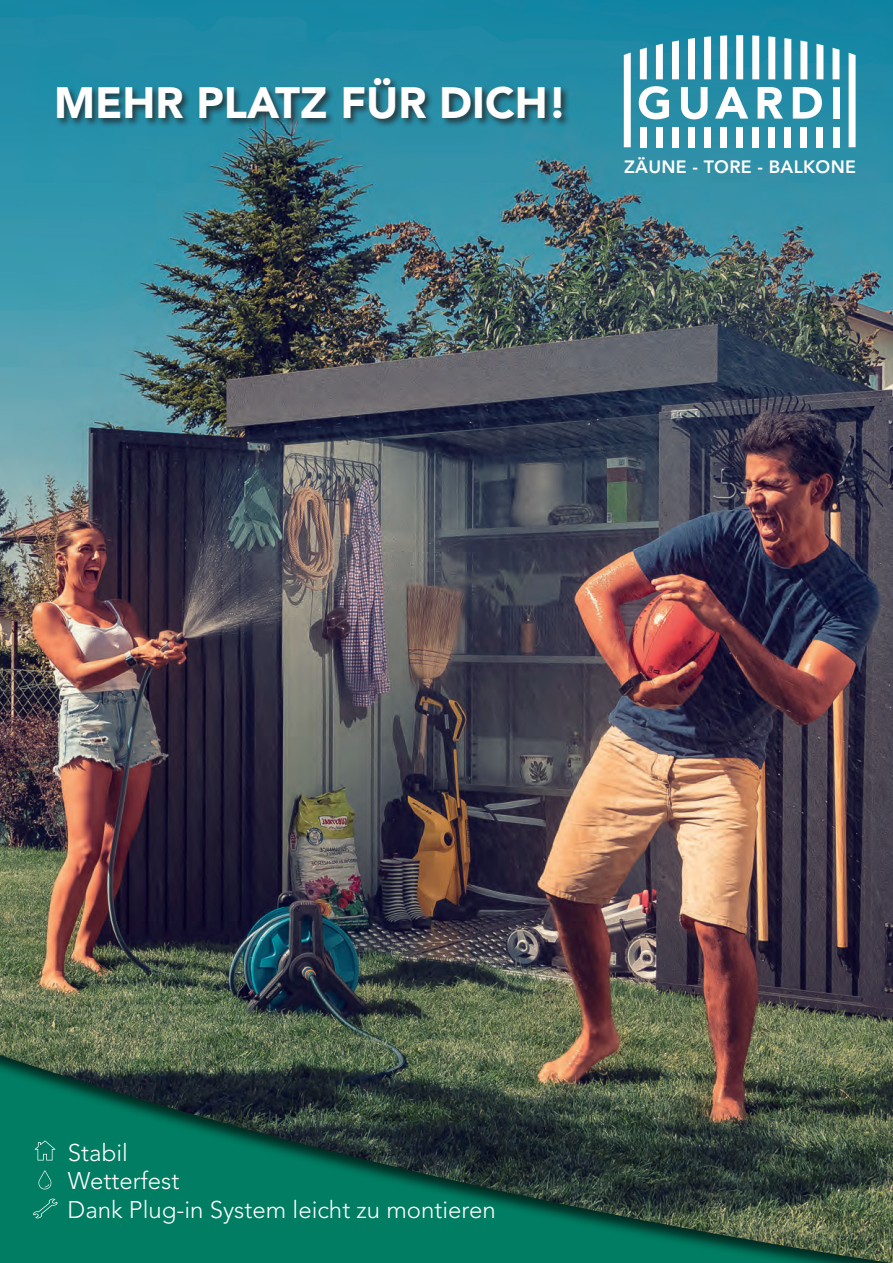
<style>
.page{position:relative;width:893px;height:1263px;background:#fff}
.page>*{position:absolute;margin:0;border:0;box-sizing:border-box;transform-origin:0 0}
.t1{font:900 43.5px "Avenir LT Std";color:#fff}
.t2{font:300 24px "Avenir LT Std";color:#fff}
.t3{font:800 17.7px "Avenir LT Std";letter-spacing:.015em;color:#fff}
</style>
<div class="page">
<img style="left:0;top:0;width:893px;height:1049px">
<div style="left:0;top:1049px;width:893px;height:214px;background:#231f20;opacity:.75"></div>
<svg style="left:38px;top:1170px;width:14px;height:19px"></svg>
<svg style="left:35px;top:1140px;width:20px;height:20px"></svg>
<svg style="left:33px;top:1198px;width:25px;height:20px"></svg>
<div style="left:55px;top:76px;width:516px;height:52px;background:#231f20;opacity:.75"></div>
<svg style="left:639px;top:86px;width:30px;height:33px"></svg>
<svg style="left:681px;top:87px;width:27px;height:32px"></svg>
<svg style="left:715px;top:87px;width:33px;height:32px"></svg>
<svg style="left:758px;top:87px;width:25px;height:32px"></svg>
<svg style="left:793px;top:87px;width:29px;height:32px"></svg>
<svg style="left:849px;top:53px;width:7px;height:94px"></svg>
<svg style="left:832px;top:48px;width:7px;height:31px"></svg>
<div style="left:832px;top:127px;width:7px;height:20px;background:#fff"></div>
<div style="left:816px;top:127px;width:7px;height:20px;background:#fff"></div>
<svg style="left:816px;top:44px;width:7px;height:35px"></svg>
<svg style="left:800px;top:41px;width:7px;height:38px"></svg>
<div style="left:800px;top:127px;width:7px;height:20px;background:#fff"></div>
<svg style="left:784px;top:38px;width:7px;height:41px"></svg>
<div style="left:784px;top:127px;width:7px;height:20px;background:#fff"></div>
<div style="left:768px;top:127px;width:7px;height:20px;background:#fff"></div>
<svg style="left:768px;top:36px;width:7px;height:43px"></svg>
<svg style="left:752px;top:35px;width:7px;height:44px"></svg>
<div style="left:752px;top:127px;width:7px;height:20px;background:#fff"></div>
<div style="left:736px;top:127px;width:7px;height:20px;background:#fff"></div>
<svg style="left:736px;top:35px;width:7px;height:44px"></svg>
<div style="left:720px;top:127px;width:7px;height:20px;background:#fff"></div>
<svg style="left:720px;top:35px;width:7px;height:44px"></svg>
<div style="left:704px;top:127px;width:7px;height:20px;background:#fff"></div>
<svg style="left:704px;top:36px;width:7px;height:43px"></svg>
<div style="left:688px;top:127px;width:7px;height:20px;background:#fff"></div>
<svg style="left:688px;top:38px;width:7px;height:41px"></svg>
<div style="left:672px;top:127px;width:7px;height:20px;background:#fff"></div>
<svg style="left:672px;top:40px;width:7px;height:39px"></svg>
<svg style="left:656px;top:44px;width:7px;height:35px"></svg>
<div style="left:656px;top:127px;width:7px;height:20px;background:#fff"></div>
<svg style="left:640px;top:48px;width:7px;height:31px"></svg>
<div style="left:640px;top:127px;width:7px;height:20px;background:#fff"></div>
<svg style="left:624px;top:53px;width:7px;height:94px"></svg>
<div style="left:832px;top:87px;width:7px;height:32px;background:#fff"></div>
<h1 class="t1" style="left:54px;top:76px;width:515px">MEHR PLATZ FÜR DICH!</h1>
<p class="t3" style="left:624px;top:156px;width:233px">ZÄUNE - TORE - BALKONE</p>
<p class="t2" style="left:68px;top:1138px;width:61px">Stabil</p>
<p class="t2" style="left:68px;top:1196px;width:430px">Dank Plug-in System leicht zu montieren</p>
<p class="t2" style="left:68px;top:1167px;width:113px">Wetterfest</p>
</div>
